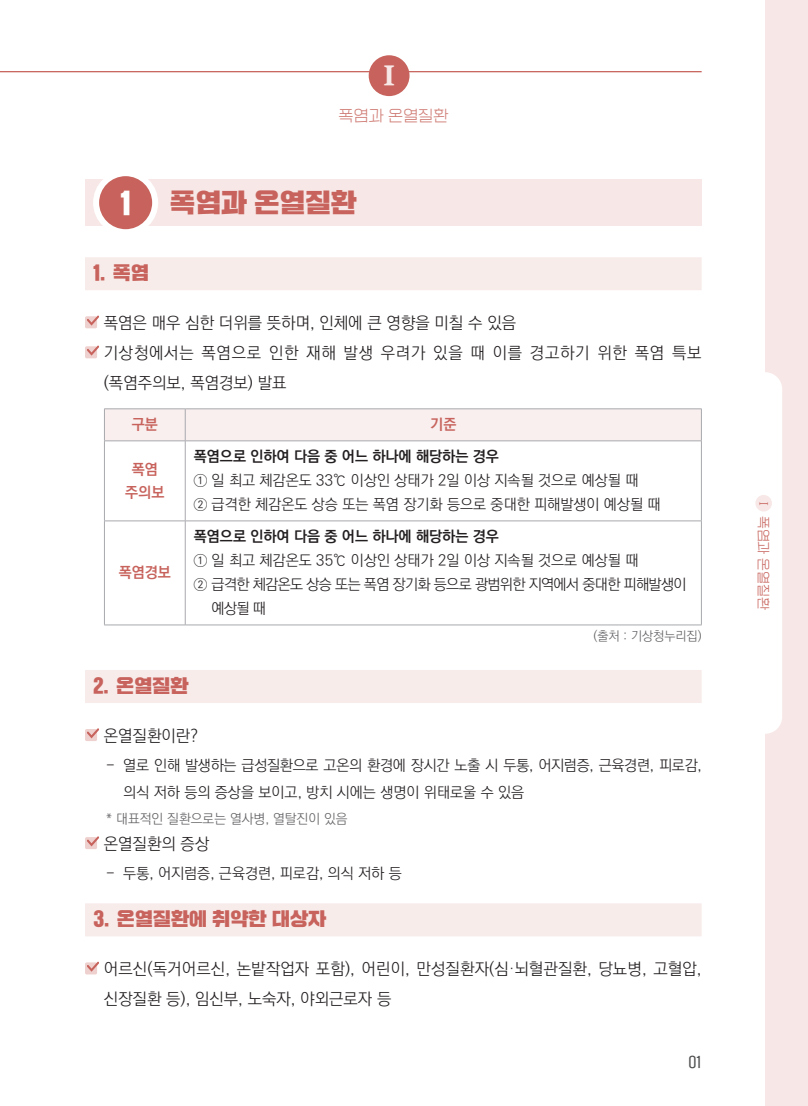
<style>
.page{position:relative;width:808px;height:1106px;background:#fff}
.page>*{position:absolute;margin:0;border:0;box-sizing:border-box;transform-origin:0 0}
.t1{font:30px "SD Myeongjo Neoa g Ex Bd";color:#f7e8e7}
.t2{font:27px "SD Gd Gothic";color:#fff}
.t3{font:25.5px "SD Gd Gothic";color:#c7635c}
.t4{font:18px "SD Gd Gothic";color:#c7635c}
.t5{font:300 16.5px/30px "Ko Pub World Dotum";letter-spacing:.01em;color:#231f20}
.t6{font:300 15px/24px "Ko Pub World Dotum";color:#231f20}
.t7{font:300 15px/27px "Ko Pub World Dotum";letter-spacing:-.02em;color:#231f20}
.t8{font:700 15px "Ko Pub World Dotum";color:#231f20}
.t9{font:300 15px "Ko Pub World Dotum";letter-spacing:-.04em;color:#231f20}
.t10{font:700 15px/22.5px "Ko Pub World Dotum";color:#c7635c;text-align:center}
.t11{font:15px "SD Gyeokdong G203 Lt";color:#cf7b74}
.t12{font:300 13.5px "Ko Pub World Dotum";color:#636366}
.t13{font:13.5px "SD Gyeokdong G204 Rg";color:#4b4c4d}
.t14{font:300 12.75px "Ko Pub World Dotum";color:#636366}
.t15{font:12.75px "SD Gyeokdong G203 Lt";letter-spacing:.01em;color:#c7635c}
.s1{font-family:"SD Myeongjo Neoa c Rg";font-size:12px}
</style>
<div class="page">
<div style="left:765px;top:0;width:43px;height:1106px;background:#f7e8e7"></div>
<div style="left:748px;top:372px;width:34px;height:361px;background:#fff;border-radius:17px"></div>
<div style="left:755px;top:495px;width:17px;height:16px;background:#f7e8e7;border-radius:50%"></div>
<hr style="left:0;top:71px;width:702px;height:1px;background:#c7635c">
<div style="left:369px;top:55px;width:40px;height:41px;background:#c7635c;border-radius:50%"></div>
<div style="left:85px;top:257px;width:617px;height:33px;background:#f8eceb"></div>
<div style="left:85px;top:670px;width:617px;height:33px;background:#f8eceb"></div>
<div style="left:85px;top:903px;width:617px;height:33px;background:#f8eceb"></div>
<div style="left:85px;top:316px;width:12px;height:12px;background:#eed0ce;border-radius:2px"></div>
<svg style="left:87px;top:315px;width:12px;height:10px"></svg>
<div style="left:85px;top:346px;width:12px;height:12px;background:#eed0ce;border-radius:2px"></div>
<svg style="left:87px;top:345px;width:12px;height:10px"></svg>
<div style="left:105px;top:409px;width:596px;height:31px;background:#f9efef"></div>
<hr style="left:104px;top:408px;width:81px;height:1px;background:#a8a9ad">
<hr style="left:104px;top:409px;width:1px;height:31px;background:#a8a9ad">
<hr style="left:185px;top:408px;width:517px;height:1px;background:#a8a9ad">
<hr style="left:185px;top:409px;width:1px;height:31px;background:#a8a9ad">
<hr style="left:701px;top:409px;width:1px;height:31px;background:#a8a9ad">
<hr style="left:104px;top:440px;width:81px;height:1px;background:#a8a9ad">
<hr style="left:104px;top:441px;width:1px;height:79px;background:#a8a9ad">
<hr style="left:185px;top:440px;width:517px;height:1px;background:#a8a9ad">
<hr style="left:185px;top:441px;width:1px;height:79px;background:#a8a9ad">
<hr style="left:701px;top:441px;width:1px;height:79px;background:#a8a9ad">
<hr style="left:104px;top:520px;width:81px;height:1px;background:#a8a9ad">
<hr style="left:104px;top:521px;width:1px;height:103px;background:#a8a9ad">
<hr style="left:185px;top:520px;width:517px;height:1px;background:#a8a9ad">
<hr style="left:185px;top:521px;width:1px;height:103px;background:#a8a9ad">
<hr style="left:701px;top:521px;width:1px;height:103px;background:#a8a9ad">
<hr style="left:104px;top:624px;width:81px;height:1px;background:#a8a9ad">
<hr style="left:185px;top:624px;width:517px;height:1px;background:#a8a9ad">
<div style="left:85px;top:729px;width:12px;height:12px;background:#eed0ce;border-radius:2px"></div>
<svg style="left:87px;top:728px;width:12px;height:10px"></svg>
<div style="left:85px;top:837px;width:12px;height:12px;background:#eed0ce;border-radius:2px"></div>
<svg style="left:87px;top:836px;width:12px;height:10px"></svg>
<div style="left:85px;top:962px;width:12px;height:12px;background:#eed0ce;border-radius:2px"></div>
<svg style="left:87px;top:961px;width:12px;height:10px"></svg>
<div style="left:85px;top:179px;width:617px;height:47px;background:#f7e8e7"></div>
<div style="left:96px;top:173px;width:59px;height:59px;background:#c7635c;border-radius:50%"></div>
<div style="left:93px;top:170px;width:65px;height:65px;border:6px solid #fff;border-radius:50%"></div>
<h1 class="t1" style="left:375px;top:59px;width:30px">Ⅰ</h1>
<p class="t11" style="left:339px;top:108px;width:111px">폭염과 온열질환</p>
<h2 class="t2" style="left:121px;top:189px;width:11px">1</h2>
<h3 class="t3" style="left:170px;top:190px;width:188px">폭염과 온열질환</h3>
<p class="t4" style="left:94px;top:264px;width:57px">1. 폭염</p>
<p class="t5" style="left:104px;top:308px;width:599px">폭염은 매우 심한 더위를 뜻하며, 인체에 큰 영향을 미칠 수 있음<br>기상청에서는 폭염으로 인한 재해 발생 우려가 있을 때 이를 경고하기 위한 폭염 특보 (폭염주의보, 폭염경보) 발표</p>
<p class="t10" style="left:132px;top:414px;width:28px">구분</p>
<p class="t10" style="left:430px;top:414px;width:28px">기준</p>
<p class="t10" style="left:125px;top:459px;width:41px">폭염 주의보</p>
<p class="t8" style="left:194px;top:446px;width:307px">폭염으로 인하여 다음 중 어느 하나에 해당하는 경우</p>
<p class="t6" style="left:194px;top:469px;width:468px">① 일 최고 체감온도 33℃ 이상인 상태가 2일 이상 지속될 것으로 예상될 때<br>② 급격한 체감온도 상승 또는 폭염 장기화 등으로 중대한 피해발생이 예상될 때</p>
<p class="t10" style="left:119px;top:562px;width:54px">폭염경보</p>
<p class="t8" style="left:194px;top:526px;width:307px">폭염으로 인하여 다음 중 어느 하나에 해당하는 경우</p>
<p class="t6" style="left:194px;top:549px;width:446px">① 일 최고 체감온도 35℃ 이상인 상태가 2일 이상 지속될 것으로 예상될 때</p>
<p class="t9" style="left:194px;top:574px;width:494px">② 급격한 체감온도 상승 또는 폭염 장기화 등으로 광범위한 지역에서 중대한 피해발생이</p>
<p class="t6" style="left:212px;top:597px;width:56px">예상될 때</p>
<p class="t14" style="left:593px;top:627px;width:110px">(출처 : 기상청누리집)</p>
<p class="t4" style="left:94px;top:676px;width:96px">2. 온열질환</p>
<p class="t5" style="left:104px;top:721px;width:96px">온열질환이란?</p>
<p class="t7" style="left:123px;top:752px;width:580px;text-indent:-17px">- 열로 인해 발생하는 급성질환으로 고온의 환경에 장시간 노출 시 두통, 어지럼증, 근육경련, 피로감, 의식 저하 등의 증상을 보이고, 방치 시에는 생명이 위태로울 수 있음</p>
<p class="t12" style="left:106px;top:809px;width:243px">* 대표적인 질환으로는 열사병, 열탈진이 있음</p>
<p class="t5" style="left:104px;top:829px;width:107px">온열질환의 증상</p>
<p class="t6" style="left:106px;top:861px;width:297px">- 두통, 어지럼증, 근육경련, 피로감, 의식 저하 등</p>
<p class="t4" style="left:94px;top:909px;width:234px">3. 온열질환에 취약한 대상자</p>
<p class="t5" style="left:104px;top:954px;width:599px">어르신(독거어르신, 논밭작업자 포함), 어린이, 만성질환자(심·뇌혈관질환, 당뇨병, 고혈압, 신장질환 등), 임신부, 노숙자, 야외근로자 등</p>
<p class="t13" style="left:688px;top:1054px;width:14px">01</p>
<p class="t15" style="left:770px;top:497px;width:114px;rotate:90deg"><span class="s1">Ⅰ</span> 폭염과 온열질환</p>
</div>
